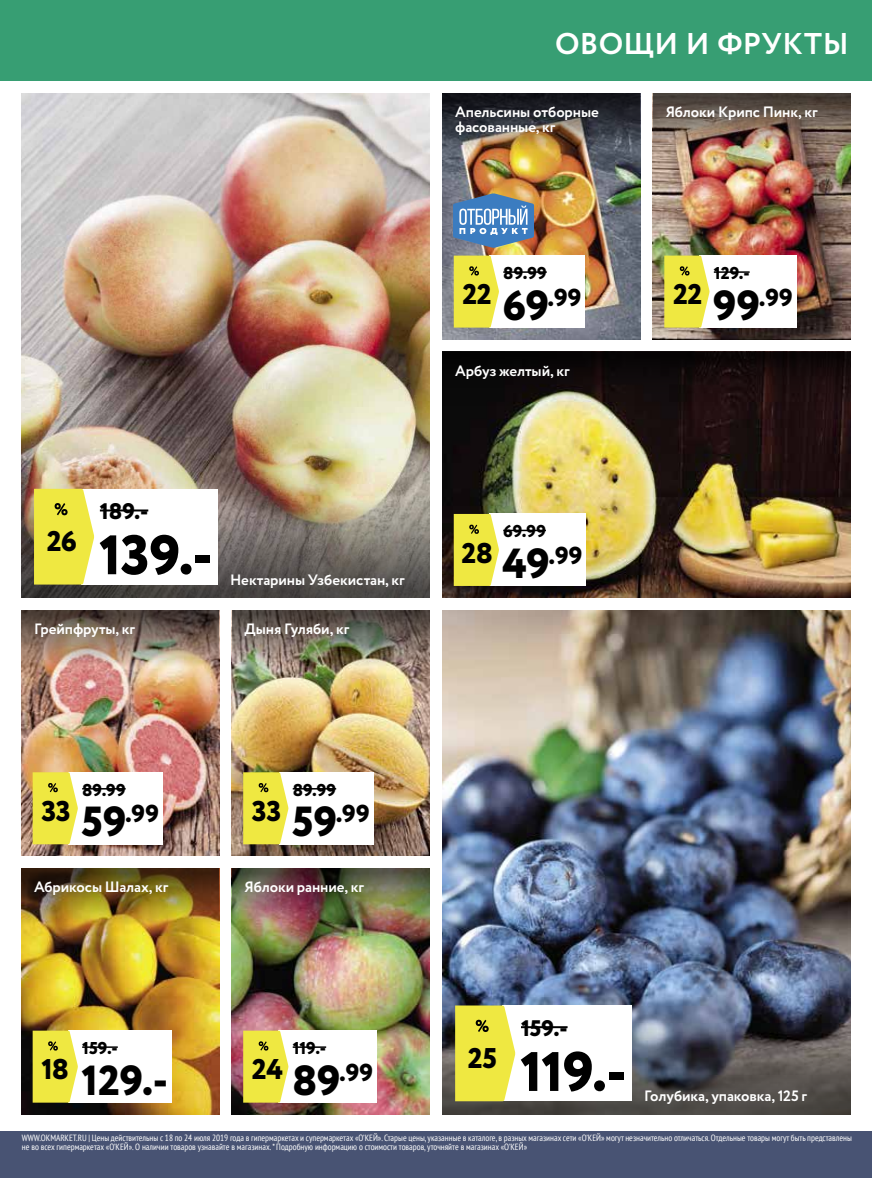
<style>
.page{position:relative;width:872px;height:1178px;background:#fff}
.page>*{position:absolute;margin:0;border:0;box-sizing:border-box;transform-origin:0 0}
.t1{font:800 55.5px "Circe";letter-spacing:-.01em;color:#000}
.t2{font:800 42px "Circe";color:#000}
.t3{font:700 30px "Circe";letter-spacing:.01em;color:#fff}
.t4{font:800 28.5px "Circe";letter-spacing:-.02em;color:#000}
.t5{font:800 24.45px "Circe";letter-spacing:.01em;color:#000}
.t6{font:800 22.5px "Circe";color:#000}
.t7{font:800 17.1px "Circe";letter-spacing:.005em;color:#000}
.t8{font:700 15px/15px "Circe";letter-spacing:-.005em;color:#fff}
.t9{font:condensed 9px/9px "PT Sans";color:#fff}
.s1{font-size:42px}
</style>
<div class="page">
<div style="left:0;top:0;width:872px;height:81px;background:#379e73"></div>
<div style="left:0;top:1131px;width:872px;height:47px;background:#485373"></div>
<img style="left:442px;top:160px;width:198px;height:179px">
<img style="left:442px;top:94px;width:198px;height:66px">
<div style="left:489px;top:256px;width:96px;height:72px;background:#fff"></div>
<hr style="left:503px;top:271px;width:44px;height:2px;background:#000">
<svg style="left:454px;top:256px;width:45px;height:72px;background:#ece652"></svg>
<img style="left:21px;top:676px;width:198px;height:180px">
<img style="left:21px;top:610px;width:198px;height:66px">
<div style="left:68px;top:772px;width:95px;height:72px;background:#fff"></div>
<hr style="left:82px;top:788px;width:44px;height:1px;background:#000">
<svg style="left:33px;top:772px;width:45px;height:72px;background:#ede652"></svg>
<img style="left:232px;top:676px;width:197px;height:180px">
<img style="left:232px;top:610px;width:197px;height:66px">
<div style="left:278px;top:772px;width:95px;height:72px;background:#fff"></div>
<hr style="left:293px;top:788px;width:43px;height:1px;background:#000">
<svg style="left:243px;top:772px;width:45px;height:72px;background:#ece550"></svg>
<img style="left:653px;top:160px;width:197px;height:179px">
<img style="left:653px;top:94px;width:197px;height:66px">
<div style="left:699px;top:256px;width:97px;height:72px;background:#fff"></div>
<hr style="left:714px;top:271px;width:35px;height:2px;background:#000">
<svg style="left:664px;top:256px;width:45px;height:72px;background:#ece550"></svg>
<img style="left:442px;top:610px;width:408px;height:387px">
<svg style="left:442px;top:997px;width:408px;height:117px;background:#50525b"></svg>
<div style="left:502px;top:1005px;width:129px;height:96px;background:#fff"></div>
<hr style="left:521px;top:1026px;width:46px;height:2px;background:#000">
<svg style="left:455px;top:1005px;width:60px;height:96px;background:#ece550"></svg>
<img style="left:442px;top:420px;width:408px;height:177px">
<svg style="left:442px;top:352px;width:408px;height:68px;background:#221a16"></svg>
<div style="left:489px;top:514px;width:97px;height:72px;background:#fff"></div>
<hr style="left:503px;top:530px;width:43px;height:1px;background:#000">
<svg style="left:454px;top:514px;width:45px;height:72px;background:#ede651"></svg>
<img style="left:21px;top:934px;width:198px;height:180px">
<img style="left:21px;top:868px;width:198px;height:66px">
<div style="left:68px;top:1030px;width:104px;height:72px;background:#fff"></div>
<hr style="left:82px;top:1046px;width:36px;height:2px;background:#000">
<svg style="left:33px;top:1030px;width:45px;height:72px;background:#ece652"></svg>
<img style="left:21px;top:94px;width:408px;height:386px">
<img style="left:21px;top:480px;width:408px;height:117px">
<div style="left:81px;top:489px;width:136px;height:95px;background:#fff"></div>
<hr style="left:100px;top:509px;width:48px;height:2px;background:#000">
<svg style="left:34px;top:489px;width:60px;height:95px;background:#ede650"></svg>
<img style="left:232px;top:934px;width:197px;height:180px">
<img style="left:232px;top:868px;width:197px;height:66px">
<div style="left:278px;top:1030px;width:99px;height:72px;background:#fff"></div>
<hr style="left:293px;top:1046px;width:33px;height:2px;background:#000">
<svg style="left:243px;top:1030px;width:45px;height:72px;background:#ece550"></svg>
<svg style="left:453px;top:193px;width:81px;height:55px;background:#6f93b7"></svg>
<h3 class="t3" style="left:555px;top:24px;width:295px">ОВОЩИ И ФРУКТЫ</h3>
<h3 class="t8" style="left:455px;top:105px;width:145px">Апельсины отборные фасованные, кг</h3>
<h3 class="t4" style="left:47px;top:522px;width:32px">26</h3>
<h3 class="t6" style="left:100px;top:496px;width:50px">189.-</h3>
<h1 class="t1" style="left:99px;top:518px;width:115px">139.-</h1>
<h3 class="t8" style="left:34px;top:622px;width:103px">Грейпфруты, кг</h3>
<h3 class="t8" style="left:230px;top:573px;width:176px">Нектарины Узбекистан, кг</h3>
<h3 class="t8" style="left:244px;top:622px;width:106px">Дыня Гуляби, кг</h3>
<h3 class="t4" style="left:462px;top:275px;width:31px">22</h3>
<h3 class="t7" style="left:503px;top:261px;width:45px">89.99</h3>
<h3 class="t5" style="left:502px;top:281px;width:80px"><span class="s1">69</span>.99</h3>
<h3 class="t8" style="left:455px;top:364px;width:116px">Арбуз желтый, кг</h3>
<h3 class="t4" style="left:461px;top:534px;width:33px">28</h3>
<h3 class="t7" style="left:503px;top:520px;width:44px">69.99</h3>
<h3 class="t5" style="left:502px;top:539px;width:81px"><span class="s1">49</span>.99</h3>
<h3 class="t8" style="left:665px;top:105px;width:154px">Яблоки Крипс Пинк, кг</h3>
<h3 class="t4" style="left:673px;top:275px;width:31px">22</h3>
<h3 class="t7" style="left:714px;top:261px;width:37px">129.-</h3>
<h3 class="t5" style="left:713px;top:281px;width:81px"><span class="s1">99</span>.99</h3>
<h3 class="t7" style="left:82px;top:778px;width:45px">89.99</h3>
<h3 class="t7" style="left:293px;top:778px;width:45px">89.99</h3>
<h3 class="t4" style="left:41px;top:792px;width:31px">33</h3>
<h3 class="t5" style="left:82px;top:797px;width:79px"><span class="s1">59</span>.99</h3>
<h3 class="t4" style="left:252px;top:792px;width:31px">33</h3>
<h3 class="t5" style="left:292px;top:797px;width:79px"><span class="s1">59</span>.99</h3>
<h3 class="t8" style="left:34px;top:880px;width:136px">Абрикосы Шалах, кг</h3>
<h3 class="t8" style="left:244px;top:880px;width:121px">Яблоки ранние, кг</h3>
<h3 class="t6" style="left:521px;top:1013px;width:48px">159.-</h3>
<h3 class="t4" style="left:41px;top:1050px;width:29px">18</h3>
<h3 class="t7" style="left:82px;top:1036px;width:37px">159.-</h3>
<h2 class="t2" style="left:82px;top:1052px;width:88px">129.-</h2>
<h3 class="t4" style="left:252px;top:1050px;width:33px">24</h3>
<h3 class="t7" style="left:293px;top:1036px;width:35px">119.-</h3>
<h3 class="t5" style="left:292px;top:1056px;width:83px"><span class="s1">89</span>.99</h3>
<h3 class="t4" style="left:468px;top:1038px;width:31px">25</h3>
<h1 class="t1" style="left:520px;top:1034px;width:107px">119.-</h1>
<h3 class="t8" style="left:644px;top:1089px;width:164px">Голубика, упаковка, 125 г</h3>
<p class="t9" style="left:22px;top:1133px;width:831px">WWW.OKMARKET.RU | Цены действительны с 18 по 24 июля 2019 года в гипермаркетах и супермаркетах «О’КЕЙ». Старые цены, указанные в каталоге, в разных магазинах сети «О’КЕЙ» могут незначительно отличаться. Отдельные товары могут быть представлены не во всех гипермаркетах «О’КЕЙ». О наличии товаров узнавайте в магазинах. * Подробную информацию о стоимости товаров, уточняйте в магазинах «О’КЕЙ»</p>
</div>
